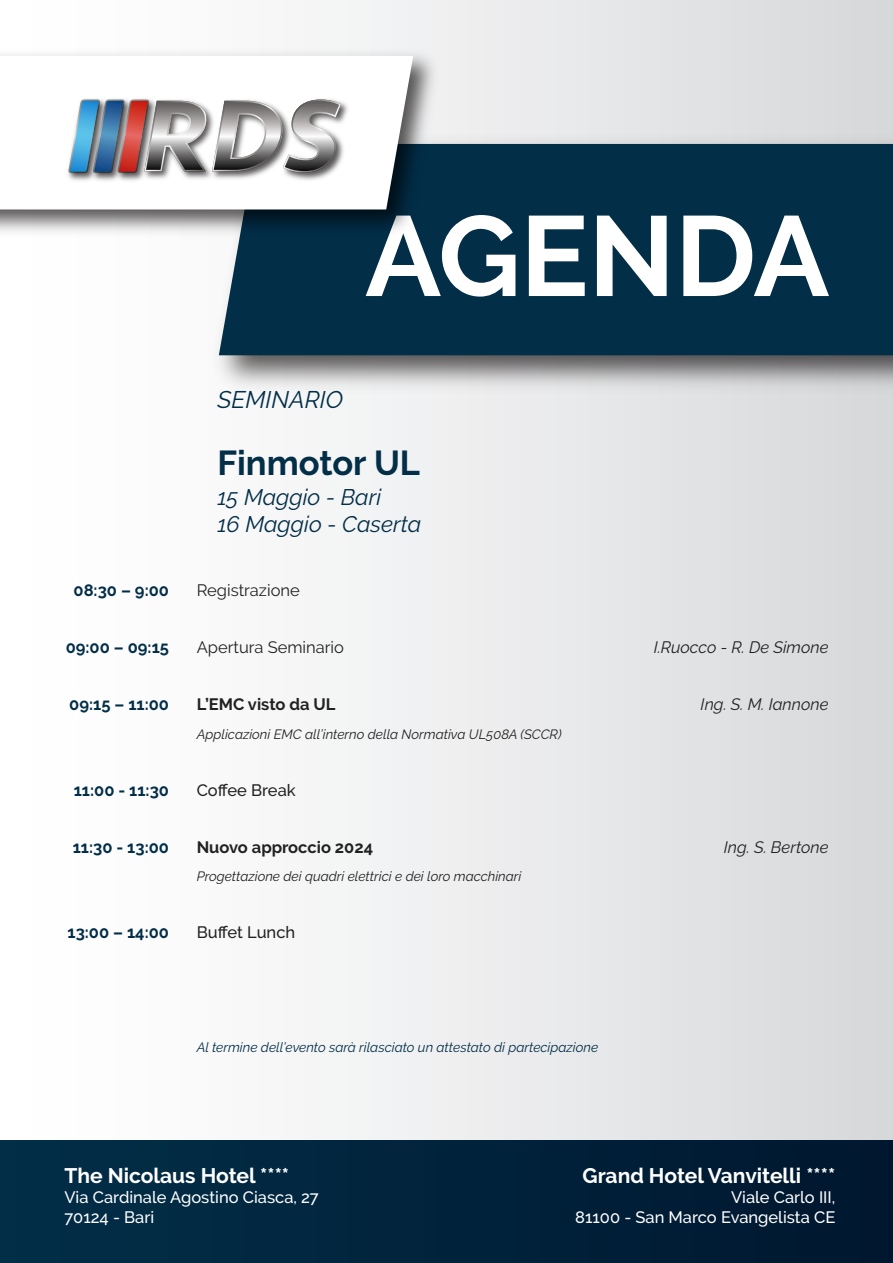
<style>
.page{position:relative;width:893px;height:1263px;background:#fff}
.page>*{position:absolute;margin:0;border:0;box-sizing:border-box;transform-origin:0 0}
.t1{font:700 34.5px "Raleway";color:#022e48}
.t2{font:italic 24px "Raleway";color:#022e48}
.t3{font:italic 22.5px/27px "Raleway";color:#022e48}
.t4{font:700 21px "Raleway";color:#fff}
.t5{font:500 16.5px/19.8px "Raleway";color:#fff}
.t6{font:700 16.5px "Raleway";color:#022e48}
.t7{font:italic 16.5px "Raleway";color:#212121}
.t8{font:700 16.5px "Raleway";color:#212121}
.t9{font:16.5px "Raleway";color:#212121}
.t10{font:500 16.5px "Raleway";color:#212121}
.t11{font:italic 13.5px "Raleway";color:#212121}
.t12{font:italic 13.5px "Raleway";color:#022e48}
</style>
<div class="page">
<div style="left:0;top:0;width:893px;height:1263px;background:linear-gradient(to right,#fff,#d8dadc)"></div>
<img style="left:202px;top:127px;width:691px;height:274px">
<div style="left:219px;top:144px;width:674px;height:211px;background:#022e48"></div>
<svg style="left:366px;top:215px;width:149px;height:82px"></svg>
<svg style="left:529px;top:216px;width:56px;height:80px"></svg>
<svg style="left:597px;top:216px;width:70px;height:80px"></svg>
<svg style="left:683px;top:216px;width:146px;height:80px"></svg>
<img style="left:0;top:44px;width:447px;height:199px">
<svg style="left:0;top:56px;width:413px;height:153px"></svg>
<img style="left:53px;top:90px;width:299px;height:100px">
<svg style="left:68px;top:99px;width:273px;height:74px"></svg>
<div style="left:0;top:1140px;width:893px;height:123px;background:#00233c"></div>
<h2 class="t2" style="left:217px;top:385px;width:127px">SEMINARIO</h2>
<h1 class="t1" style="left:217px;top:443px;width:204px">Finmotor UL</h1>
<h3 class="t3" style="left:217px;top:484px;width:205px">15 Maggio - Bari<br>16 Maggio - Caserta</h3>
<p class="t6" style="left:74px;top:581px;width:97px">08:30 – 9:00</p>
<p class="t9" style="left:197px;top:581px;width:105px">Registrazione</p>
<p class="t6" style="left:66px;top:638px;width:105px">09:00 – 09:15</p>
<p class="t9" style="left:197px;top:638px;width:149px">Apertura Seminario</p>
<p class="t7" style="left:654px;top:638px;width:176px">I.Ruocco - R. De Simone</p>
<p class="t6" style="left:69px;top:695px;width:101px">09:15 – 11:00</p>
<p class="t8" style="left:197px;top:695px;width:140px">L’EMC visto da UL</p>
<p class="t11" style="left:197px;top:726px;width:366px">Applicazioni EMC all’interno della Normativa UL508A (SCCR)</p>
<p class="t7" style="left:701px;top:695px;width:129px">Ing. S. M. Iannone</p>
<p class="t6" style="left:74px;top:780px;width:97px">11:00 - 11:30</p>
<p class="t10" style="left:197px;top:780px;width:101px">Coffee Break</p>
<p class="t6" style="left:73px;top:837px;width:98px">11:30 - 13:00</p>
<p class="t8" style="left:197px;top:837px;width:178px">Nuovo approccio 2024</p>
<p class="t11" style="left:197px;top:869px;width:326px">Progettazione dei quadri elettrici e dei loro macchinari</p>
<p class="t7" style="left:724px;top:837px;width:106px">Ing. S. Bertone</p>
<p class="t6" style="left:68px;top:923px;width:103px">13:00 – 14:00</p>
<p class="t10" style="left:197px;top:923px;width:100px">Buffet Lunch</p>
<p class="t12" style="left:197px;top:1040px;width:403px">Al termine dell’evento sarà rilasciato un attestato di partecipazione</p>
<h3 class="t4" style="left:64px;top:1163px;width:226px">The Nicolaus Hotel ****</h3>
<p class="t5" style="left:64px;top:1187px;width:256px">Via Cardinale Agostino Ciasca, 27<br>70124 - Bari</p>
<h3 class="t4" style="left:582px;top:1163px;width:254px">Grand Hotel Vanvitelli ****</h3>
<p class="t5" style="left:575px;top:1187px;width:262px;text-align:right">Viale Carlo III,<br>81100 - San Marco Evangelista CE</p>
</div>
